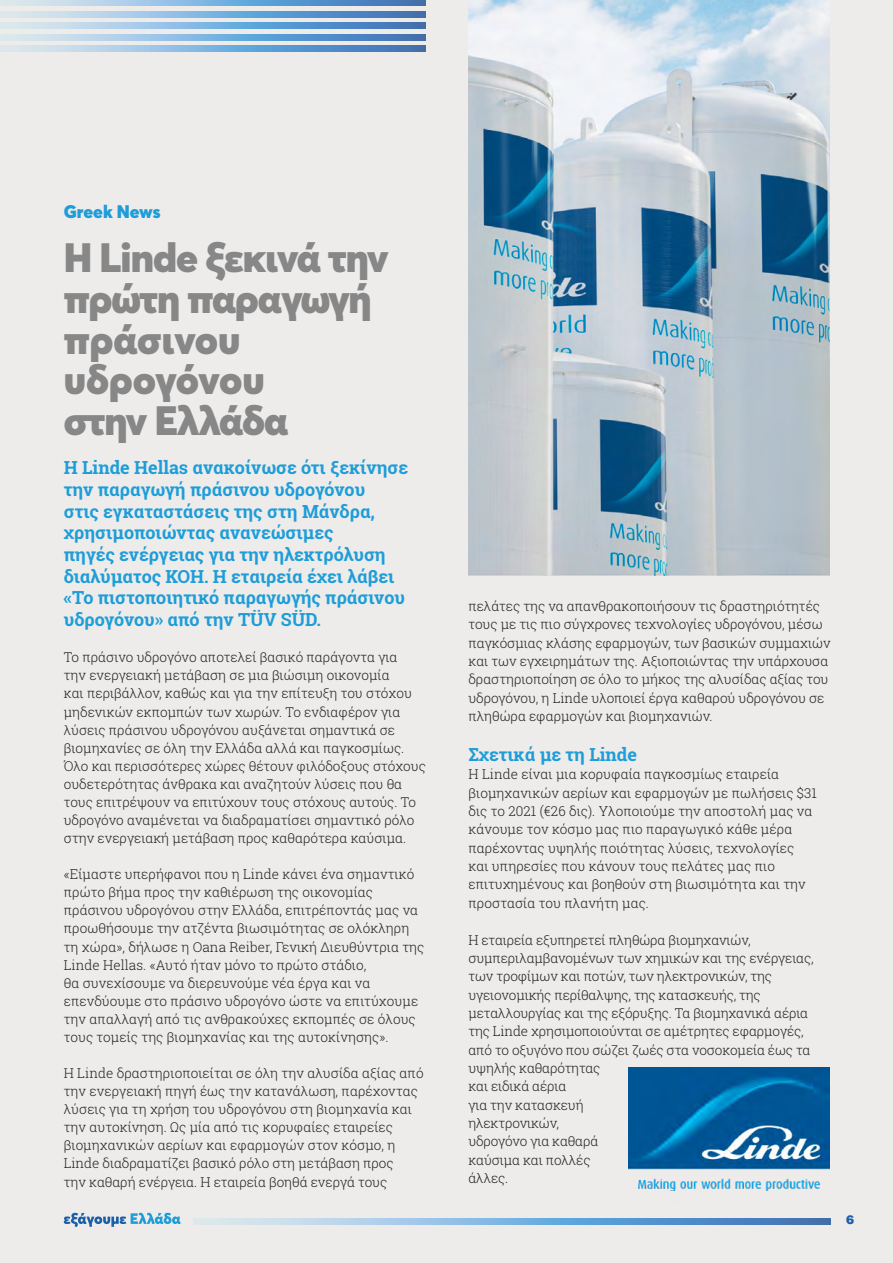
<style>
.page{position:relative;width:893px;height:1263px;background:#edeceb}
.page>*{position:absolute;margin:0;border:0;box-sizing:border-box;transform-origin:0 0}
.t1{font:900 40.5px/40.7px "Averta";letter-spacing:-.025em;color:#888787}
.t2{font:700 18px/21.6px "Roboto Slab";letter-spacing:-.005em;color:#1e9dd8}
.t3{font:900 18px "Averta";color:#1e9dd8}
.t4{font:300 13.5px/18.3px "Roboto Slab";color:#231f20}
.t5{font:900 12px "UB Helvetica";color:#1b5fa9}
</style>
<div class="page">
<svg style="left:0;top:0;width:426px;height:6px;background:#83b0d9"></svg>
<svg style="left:0;top:23px;width:426px;height:6px;background:#83b0d9"></svg>
<svg style="left:0;top:46px;width:426px;height:5px;background:#83b0d9"></svg>
<svg style="left:0;top:11px;width:426px;height:6px;background:#83b0d9"></svg>
<svg style="left:0;top:34px;width:426px;height:6px;background:#83b0d9"></svg>
<svg style="left:64px;top:1213px;width:117px;height:14px"></svg>
<svg style="left:194px;top:1219px;width:637px;height:5px;background:#83b0d9"></svg>
<img style="left:468px;top:0;width:361px;height:575px">
<img style="left:628px;top:1067px;width:201px;height:124px">
<h2 class="t3" style="left:64px;top:200px;width:98px">Greek News</h2>
<h1 class="t1" style="left:64px;top:237px;width:327px">Η Linde ξεκινά την πρώτη παραγωγή πράσινου υδρογόνου<br>στην Ελλάδα</h1>
<p class="t2" style="left:64px;top:457px;width:346px">Η Linde Hellas ανακοίνωσε ότι ξεκίνησε την παραγωγή πράσινου υδρογόνου<br>στις εγκαταστάσεις της στη Μάνδρα, χρησιμοποιώντας ανανεώσιμες<br>πηγές ενέργειας για την ηλεκτρόλυση διαλύματος KOH. Η εταιρεία έχει λάβει «Το πιστοποιητικό παραγωγής πράσινου υδρογόνου» από την TÜV SÜD.</p>
<p class="t4" style="left:64px;top:648px;width:364px">Το πράσινο υδρογόνο αποτελεί βασικό παράγοντα για<br>την ενεργειακή μετάβαση σε μια βιώσιμη οικονομία<br>και περιβάλλον, καθώς και για την επίτευξη του στόχου μηδενικών εκπομπών των χωρών. Το ενδιαφέρον για λύσεις πράσινου υδρογόνου αυξάνεται σημαντικά σε βιομηχανίες σε όλη την Ελλάδα αλλά και παγκοσμίως.<br>Όλο και περισσότερες χώρες θέτουν φιλόδοξους στόχους ουδετερότητας άνθρακα και αναζητούν λύσεις που θα τους επιτρέψουν να επιτύχουν τους στόχους αυτούς. Το υδρογόνο αναμένεται να διαδραματίσει σημαντικό ρόλο στην ενεργειακή μετάβαση προς καθαρότερα καύσιμα.</p>
<p class="t4" style="left:64px;top:865px;width:362px">«Είμαστε υπερήφανοι που η Linde κάνει ένα σημαντικό πρώτο βήμα προς την καθιέρωση της οικονομίας πράσινου υδρογόνου στην Ελλάδα, επιτρέποντάς μας να προωθήσουμε την ατζέντα βιωσιμότητας σε ολόκληρη τη χώρα», δήλωσε η Oana Reiber, Γενική Διευθύντρια της Linde Hellas. «Αυτό ήταν μόνο το πρώτο στάδιο,<br>θα συνεχίσουμε να διερευνούμε νέα έργα και να επενδύουμε στο πράσινο υδρογόνο ώστε να επιτύχουμε την απαλλαγή από τις ανθρακούχες εκπομπές σε όλους τους τομείς της βιομηχανίας και της αυτοκίνησης».</p>
<p class="t4" style="left:64px;top:1064px;width:361px">Η Linde δραστηριοποιείται σε όλη την αλυσίδα αξίας από την ενεργειακή πηγή έως την κατανάλωση, παρέχοντας λύσεις για τη χρήση του υδρογόνου στη βιομηχανία και την αυτοκίνηση. Ως μία από τις κορυφαίες εταιρείες βιομηχανικών αερίων και εφαρμογών στον κόσμο, η Linde διαδραματίζει βασικό ρόλο στη μετάβαση προς<br>την καθαρή ενέργεια. Η εταιρεία βοηθά ενεργά τους</p>
<p class="t4" style="left:468px;top:596px;width:364px">πελάτες της να απανθρακοποιήσουν τις δραστηριότητές τους με τις πιο σύγχρονες τεχνολογίες υδρογόνου, μέσω παγκόσμιας κλάσης εφαρμογών, των βασικών συμμαχιών και των εγχειρημάτων της. Αξιοποιώντας την υπάρχουσα δραστηριοποίηση σε όλο το μήκος της αλυσίδας αξίας του υδρογόνου, η Linde υλοποιεί έργα καθαρού υδρογόνου σε πληθώρα εφαρμογών και βιομηχανιών.</p>
<h2 class="t2" style="left:468px;top:744px;width:170px">Σχετικά με τη Linde</h2>
<p class="t4" style="left:468px;top:765px;width:350px">Η Linde είναι μια κορυφαία παγκοσμίως εταιρεία βιομηχανικών αερίων και εφαρμογών με πωλήσεις $31 δις το 2021 (€26 δις). Υλοποιούμε την αποστολή μας να κάνουμε τον κόσμο μας πιο παραγωγικό κάθε μέρα παρέχοντας υψηλής ποιότητας λύσεις, τεχνολογίες και υπηρεσίες που κάνουν τους πελάτες μας πιο επιτυχημένους και βοηθούν στη βιωσιμότητα και την προστασία του πλανήτη μας.</p>
<p class="t4" style="left:468px;top:930px;width:347px">Η εταιρεία εξυπηρετεί πληθώρα βιομηχανιών, συμπεριλαμβανομένων των χημικών και της ενέργειας, των τροφίμων και ποτών, των ηλεκτρονικών, της υγειονομικής περίθαλψης, της κατασκευής, της μεταλλουργίας και της εξόρυξης. Τα βιομηχανικά αέρια της Linde χρησιμοποιούνται σε αμέτρητες εφαρμογές, από το οξυγόνο που σώζει ζωές στα νοσοκομεία έως τα υψηλής καθαρότητας<br>και ειδικά αέρια<br>για την κατασκευή<br>ηλεκτρονικών,<br>υδρογόνο για καθαρά<br>καύσιμα και πολλές<br>άλλες.</p>
<p class="t5" style="left:846px;top:1212px;width:10px">6</p>
</div>
